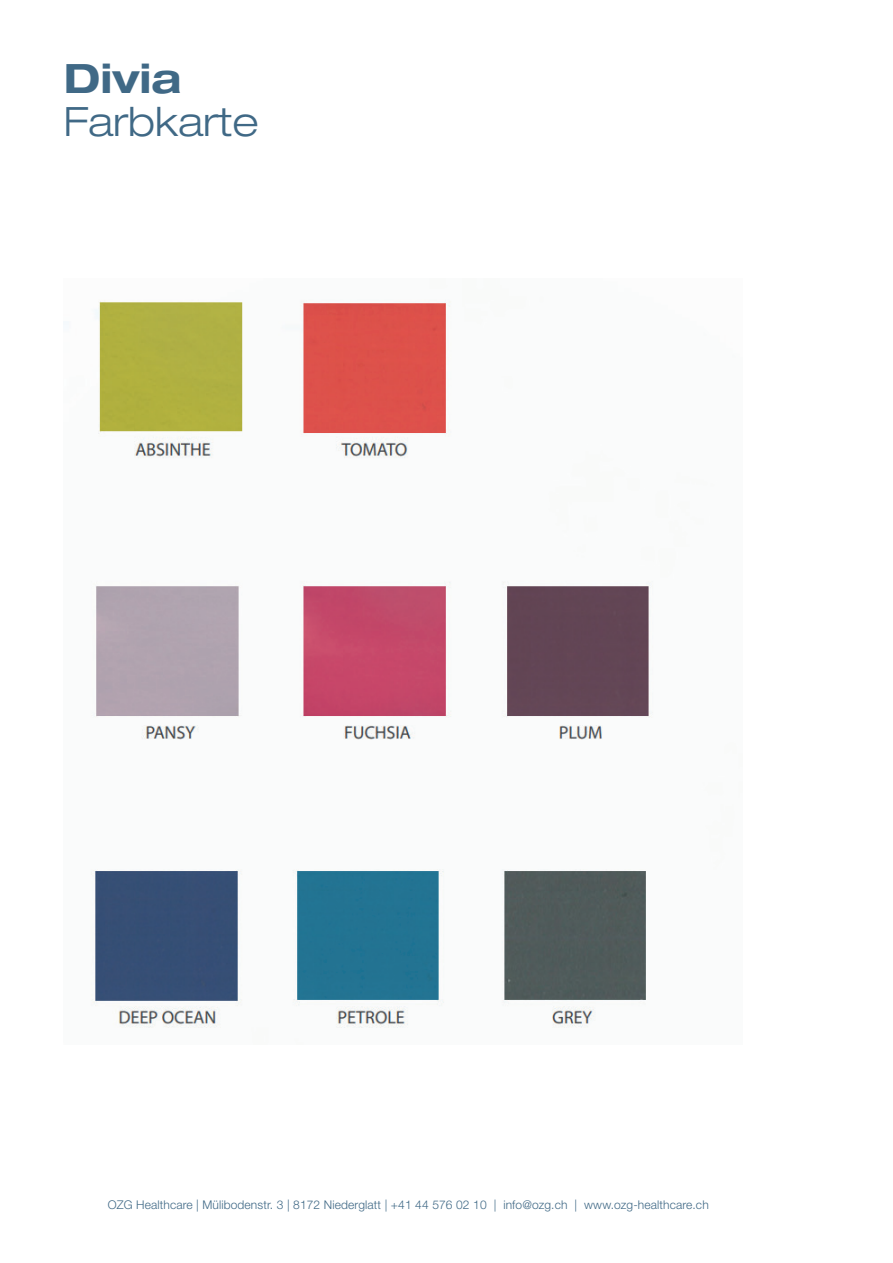
<style>
.page{position:relative;width:893px;height:1263px;background:#fff}
.page>*{position:absolute;margin:0;border:0;box-sizing:border-box;transform-origin:0 0}
.t1{font:300 expanded 40.5px "Helvetica Neue LT Std";color:#406986}
.t2{font:700 expanded 40.5px "Helvetica Neue LT Std";color:#406986}
.t3{font:300 12px "Helvetica Neue LT Std";letter-spacing:.01em;color:#406986}
</style>
<div class="page">
<img style="left:64px;top:300px;width:589px;height:728px">
<h1 class="t2" style="left:64px;top:53px;width:119px">Divia</h1>
<h1 class="t1" style="left:64px;top:97px;width:196px">Farbkarte</h1>
<p class="t3" style="left:108px;top:1197px;width:603px">OZG Healthcare | Mülibodenstr. 3 | 8172 Niederglatt | +41 44 576 02 10 | info@ozg.ch | www.ozg-healthcare.ch</p>
</div>
